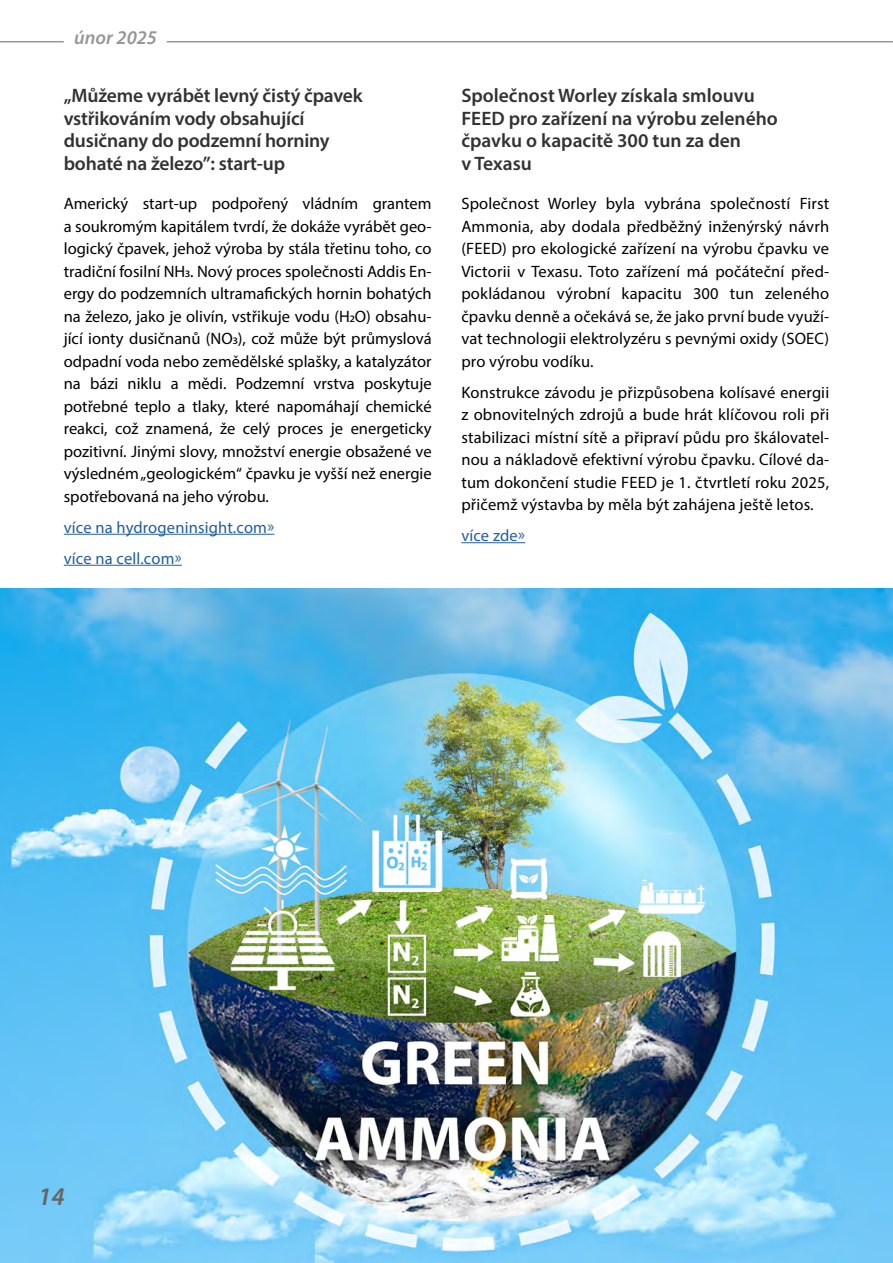
<style>
.page{position:relative;width:893px;height:1263px;background:#fff}
.page>*{position:absolute;margin:0;border:0;box-sizing:border-box;transform-origin:0 0}
.t1{font:italic 600 25.5px "Myriad Pro";color:#646464}
.t2{font:600 19.5px/22.5px "Myriad Pro";letter-spacing:-.01em;color:#323232}
.t3{font:italic 600 19.5px "Myriad Pro";color:#969696}
.t4{font:16.5px/22.5px "Myriad Pro";letter-spacing:.01em;color:#000;text-align:justify}
.t5{font:16.5px/31px "Myriad Pro";letter-spacing:.01em;color:#215e9e}
</style>
<div class="page">
<hr style="left:0;top:41px;width:64px;height:1px;background:#969696">
<hr style="left:167px;top:41px;width:726px;height:1px;background:#969696">
<hr style="left:64px;top:534px;width:210px;height:1px;background:#215e9e">
<hr style="left:64px;top:565px;width:118px;height:1px;background:#215e9e">
<hr style="left:461px;top:542px;width:64px;height:1px;background:#215e9e">
<img style="left:0;top:588px;width:893px;height:675px">
<p class="t3" style="left:74px;top:25px;width:84px">únor 2025</p>
<p class="t2" style="left:64px;top:84px;width:300px">„Můžeme vyrábět levný čistý čpavek vstřikováním vody obsahující dusičnany do podzemní horniny bohaté na železo”: start-up</p>
<p class="t4" style="left:64px;top:192px;width:369px">Americký start-up podpořený vládním grantem a soukromým kapitálem tvrdí, že dokáže vyrábět geo&shy;logický čpavek, jehož výroba by stála třetinu toho, co tradiční fosilní NH3. Nový proces společnosti Addis En&shy;ergy do podzemních ultramafických hornin bohatých na železo, jako je olivín, vstřikuje vodu (H2O) obsahu&shy;jící ionty dusičnanů (NO3), což může být průmyslová odpadní voda nebo zemědělské splašky, a katalyzátor na bázi niklu a mědi. Podzemní vrstva poskytuje potřebné teplo a tlaky, které napomáhají chemické reakci, což znamená, že celý proces je energeticky pozitivní. Jinými slovy, množství energie obsažené ve výsledném „geologickém“ čpavku je vyšší než energie spotřebovaná na jeho výrobu.</p>
<p class="t5" style="left:64px;top:511px;width:212px">více na hydrogeninsight.com» více na cell.com»</p>
<p class="t2" style="left:461px;top:84px;width:318px">Společnost Worley získala smlouvu<br>FEED pro zařízení na výrobu zeleného čpavku o kapacitě 300 tun za den<br>v Texasu</p>
<p class="t4" style="left:461px;top:192px;width:369px">Společnost Worley byla vybrána společností First Ammonia, aby dodala předběžný inženýrský návrh (FEED) pro ekologické zařízení na výrobu čpavku ve Victorii v Texasu. Toto zařízení má počáteční před&shy;pokládanou výrobní kapacitu 300 tun zeleného čpavku denně a očekává se, že jako první bude využí&shy;vat technologii elektrolyzéru s pevnými oxidy (SOEC) pro výrobu vodíku.</p>
<p class="t4" style="left:461px;top:381px;width:369px">Konstrukce závodu je přizpůsobena kolísavé energii z obnovitelných zdrojů a bude hrát klíčovou roli při stabilizaci místní sítě a připraví půdu pro škálovatel&shy;nou a nákladově efektivní výrobu čpavku. Cílové da&shy;tum dokončení studie FEED je 1. čtvrtletí roku 2025, přičemž výstavba by měla být zahájena ještě letos.</p>
<p class="t5" style="left:461px;top:520px;width:65px">více zde»</p>
<h1 class="t1" style="left:38px;top:1180px;width:28px">14</h1>
</div>
